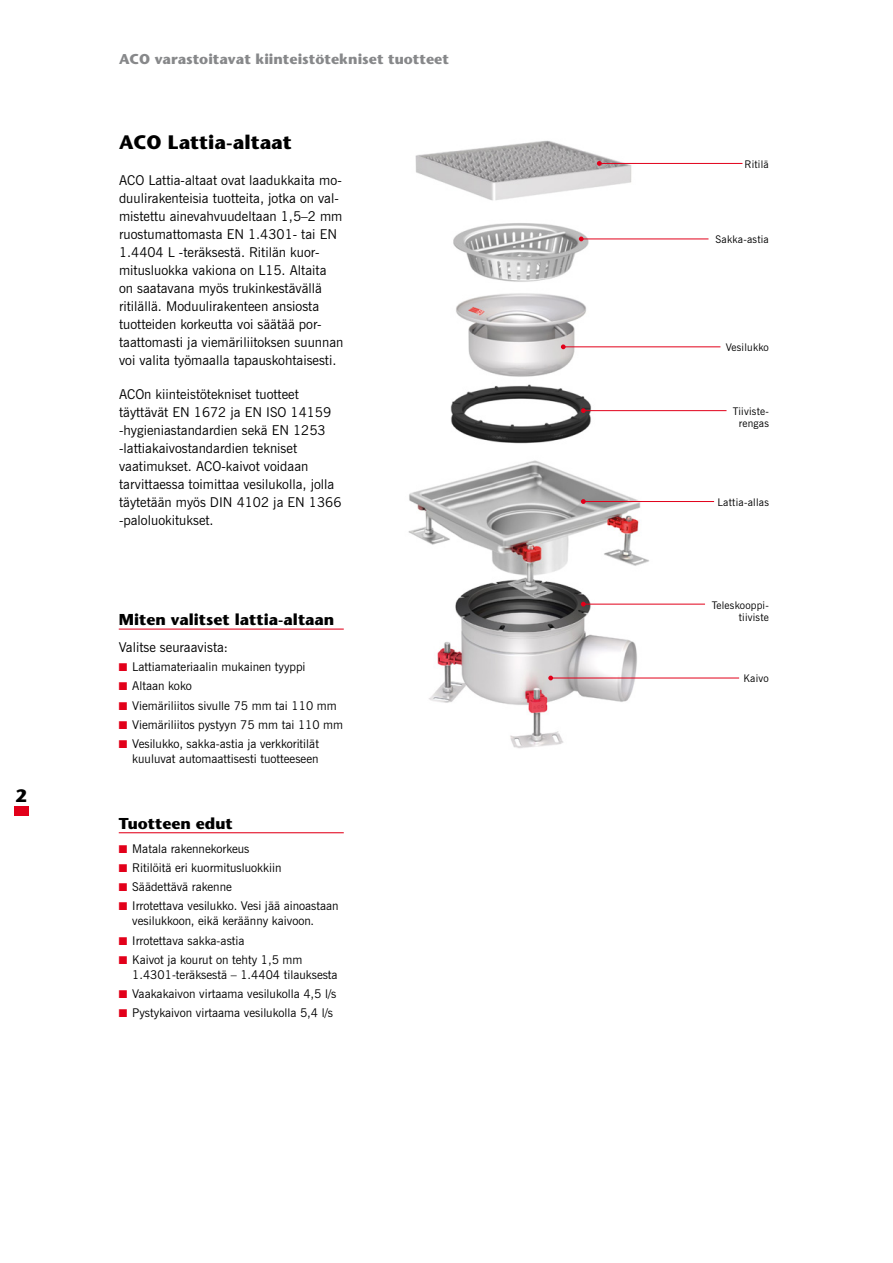
<style>
.page{position:relative;width:893px;height:1263px;background:#fff}
.page>*{position:absolute;margin:0;border:0;box-sizing:border-box;transform-origin:0 0}
.t1{font:700 19.5px "Stone Sans";color:#000}
.t2{font:700 18px "Stone Sans";color:#000}
.t3{font:700 15.75px "Stone Sans";color:#000}
.t4{font:700 14.25px "Stone Sans";color:#87888a}
.t5{font:13.5px/18px "News Gothic BT";color:#000}
.t6{font:12px/15px "News Gothic BT";color:#000}
.t7{font:10.5px/12px "News Gothic BT";letter-spacing:.02em;color:#000;text-align:center}
.s1{color:#e2001a}
</style>
<div class="page">
<hr style="left:14px;top:806px;width:4px;height:10px;background:#e2001a">
<hr style="left:19px;top:806px;width:4px;height:10px;background:#e2001a">
<div style="left:24px;top:806px;width:5px;height:10px;background:#e2001a"></div>
<img style="left:408px;top:140px;width:277px;height:609px">
<hr style="left:599px;top:163px;width:143px;height:1px;background:#e2001a">
<svg style="left:597px;top:161px;width:5px;height:5px"></svg>
<hr style="left:581px;top:239px;width:127px;height:1px;background:#e2001a">
<svg style="left:579px;top:237px;width:5px;height:4px"></svg>
<hr style="left:563px;top:346px;width:157px;height:1px;background:#e2001a">
<svg style="left:561px;top:344px;width:5px;height:5px"></svg>
<hr style="left:583px;top:410px;width:143px;height:1px;background:#e2001a">
<svg style="left:581px;top:408px;width:5px;height:5px"></svg>
<hr style="left:583px;top:501px;width:131px;height:1px;background:#e2001a">
<svg style="left:581px;top:499px;width:5px;height:5px"></svg>
<hr style="left:583px;top:604px;width:122px;height:1px;background:#e2001a">
<svg style="left:581px;top:602px;width:5px;height:4px"></svg>
<hr style="left:551px;top:678px;width:188px;height:1px;background:#e2001a">
<svg style="left:548px;top:676px;width:5px;height:4px"></svg>
<hr style="left:119px;top:628px;width:225px;height:2px;background:#e2001a">
<hr style="left:119px;top:832px;width:225px;height:1px;background:#e2001a">
<h2 class="t2" style="left:16px;top:784px;width:13px">2</h2>
<p class="t4" style="left:119px;top:50px;width:331px">ACO varastoitavat kiinteistötekniset tuotteet</p>
<h1 class="t1" style="left:119px;top:130px;width:174px">ACO Lattia-altaat</h1>
<p class="t5" style="left:119px;top:171px;width:226px">ACO Lattia-altaat ovat laadukkaita mo&shy;duulirakenteisia tuotteita, jotka on val&shy;mistettu ainevahvuudeltaan 1,5–2 mm ruostumattomasta EN 1.4301- tai EN 1.4404 L -teräksestä. Ritilän kuor&shy;mitusluokka vakiona on L15. Altaita on saatavana myös trukinkestävällä ritilällä. Moduulirakenteen ansiosta tuotteiden korkeutta voi säätää por&shy;taattomasti ja viemäriliitoksen suunnan voi valita työmaalla tapauskohtaisesti.</p>
<p class="t5" style="left:119px;top:385px;width:224px">ACOn kiinteistötekniset tuotteet täyttävät EN 1672 ja EN ISO 14159 -hygieniastandardien sekä EN 1253 -lattiakaivostandardien tekniset vaatimukset. ACO-kaivot voidaan tarvittaessa toimittaa vesilukolla, jolla täytetään myös DIN 4102 ja EN 1366 -paloluokitukset.</p>
<p class="t3" style="left:119px;top:610px;width:217px">Miten valitset lattia-altaan</p>
<p class="t5" style="left:119px;top:638px;width:111px">Valitse seuraavista:</p>
<p class="t6" style="left:119px;top:659px;width:188px"><span class="s1">■</span> Lattiamateriaalin mukainen tyyppi</p>
<p class="t6" style="left:119px;top:678px;width:74px"><span class="s1">■</span> Altaan koko</p>
<p class="t6" style="left:119px;top:698px;width:219px"><span class="s1">■</span> Viemäriliitos sivulle 75 mm tai 110 mm</p>
<p class="t6" style="left:119px;top:717px;width:226px"><span class="s1">■</span> Viemäriliitos pystyyn 75 mm tai 110 mm</p>
<p class="t6" style="left:119px;top:736px;width:202px;text-align:right"><span class="s1">■</span> Vesilukko, sakka-astia ja verkkoritilät kuuluvat automaattisesti tuotteeseen</p>
<p class="t3" style="left:119px;top:813px;width:116px">Tuotteen edut</p>
<p class="t6" style="left:119px;top:841px;width:132px"><span class="s1">■</span> Matala rakennekorkeus</p>
<p class="t6" style="left:119px;top:860px;width:164px"><span class="s1">■</span> Ritilöitä eri kuormitusluokkiin</p>
<p class="t6" style="left:119px;top:879px;width:115px"><span class="s1">■</span> Säädettävä rakenne</p>
<p class="t6" style="left:132px;top:898px;width:208px;text-indent:-13px"><span class="s1">■</span> Irrotettava vesilukko. Vesi jää ainoastaan vesilukkoon, eikä keräänny kaivoon.</p>
<p class="t6" style="left:119px;top:933px;width:127px"><span class="s1">■</span> Irrotettava sakka-astia</p>
<p class="t6" style="left:132px;top:952px;width:207px;text-indent:-13px"><span class="s1">■</span> Kaivot ja kourut on tehty 1,5 mm<br>1.4301-teräksestä – 1.4404 tilauksesta</p>
<p class="t6" style="left:119px;top:986px;width:219px"><span class="s1">■</span> Vaakakaivon virtaama vesilukolla 4,5 l/s</p>
<p class="t6" style="left:119px;top:1005px;width:216px"><span class="s1">■</span> Pystykaivon virtaama vesilukolla 5,4 l/s</p>
<p class="t7" style="left:745px;top:158px;width:26px">Ritilä</p>
<p class="t7" style="left:715px;top:233px;width:55px">Sakka-astia</p>
<p class="t7" style="left:726px;top:341px;width:45px">Vesilukko</p>
<p class="t7" style="left:733px;top:406px;width:38px">Tiiviste&shy;rengas</p>
<p class="t7" style="left:718px;top:496px;width:53px">Lattia-allas</p>
<p class="t7" style="left:712px;top:599px;width:59px;text-align:right">Teleskooppi&shy;tiiviste</p>
<p class="t7" style="left:743px;top:672px;width:27px">Kaivo</p>
</div>
